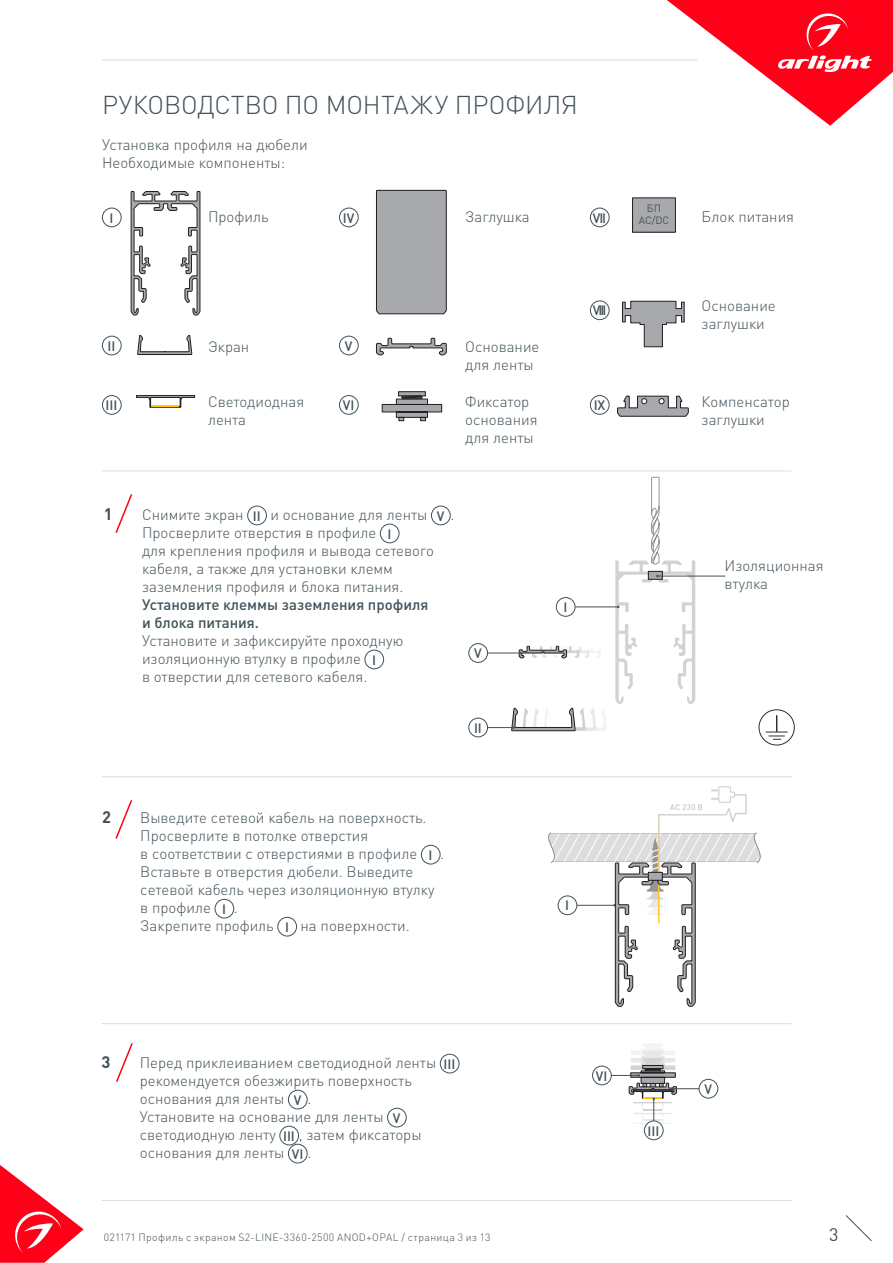
<style>
.page{position:relative;width:893px;height:1263px;background:#fff}
.page>*{position:absolute;margin:0;border:0;box-sizing:border-box;transform-origin:0 0}
.t1{font:300 25.5px "DIN Pro";letter-spacing:-.005em;color:#425159}
.t2{font:18px "DIN Pro";color:#425159}
.t3{font:700 16.5px "DIN Pro";color:#425159}
.t4{font:300 15px/18px "DIN Pro";color:#425159}
.t5{font:500 13.5px "DIN Pro";color:#425159}
.t6{font:300 10.5px "DIN Pro";letter-spacing:.035em;color:#425159}
.t7{font:10.5px "DIN Pro";color:#425159}
.s1{font-weight:500}
</style>
<div class="page">
<svg style="left:0;top:1165px;width:84px;height:98px"></svg>
<svg style="left:845px;top:1215px;width:27px;height:26px"></svg>
<svg style="left:667px;top:0;width:226px;height:126px"></svg>
<hr style="left:102px;top:60px;width:595px;height:1px;background:#dcdddf">
<svg style="left:136px;top:395px;width:59px;height:13px"></svg>
<hr style="left:152px;top:405px;width:27px;height:2px;background:#ffc800">
<div style="left:102px;top:208px;width:19px;height:19px;border:1px solid #425159;border-radius:50%"></div>
<div style="left:339px;top:208px;width:19px;height:19px;border:1px solid #425159;border-radius:50%"></div>
<div style="left:590px;top:208px;width:19px;height:19px;border:1px solid #425159;border-radius:50%"></div>
<div style="left:102px;top:336px;width:19px;height:19px;border:1px solid #425159;border-radius:50%"></div>
<div style="left:339px;top:336px;width:19px;height:19px;border:1px solid #425159;border-radius:50%"></div>
<div style="left:590px;top:395px;width:19px;height:19px;border:1px solid #425159;border-radius:50%"></div>
<div style="left:102px;top:395px;width:19px;height:19px;border:1px solid #425159;border-radius:50%"></div>
<div style="left:339px;top:395px;width:19px;height:19px;border:1px solid #425159;border-radius:50%"></div>
<div style="left:590px;top:301px;width:19px;height:19px;border:1px solid #425159;border-radius:50%"></div>
<div style="left:632px;top:198px;width:43px;height:34px;background:#a8a9ad"></div>
<div style="left:632px;top:198px;width:44px;height:34px;border:1px solid #231f20"></div>
<div style="left:376px;top:190px;width:71px;height:124px;background:#a8a9ad"></div>
<svg style="left:622px;top:301px;width:63px;height:46px"></svg>
<svg style="left:617px;top:396px;width:72px;height:21px"></svg>
<hr style="left:102px;top:471px;width:689px;height:1px;background:#dcdddf">
<hr style="left:102px;top:776px;width:689px;height:1px;background:#dcdddf">
<hr style="left:102px;top:1023px;width:689px;height:1px;background:#dcdddf">
<div style="left:247px;top:506px;width:20px;height:19px;border:1px solid #425159;border-radius:50%"></div>
<div style="left:431px;top:506px;width:19px;height:19px;border:1px solid #425159;border-radius:50%"></div>
<div style="left:380px;top:524px;width:19px;height:19px;border:1px solid #425159;border-radius:50%"></div>
<div style="left:365px;top:650px;width:19px;height:19px;border:1px solid #425159;border-radius:50%"></div>
<div style="left:421px;top:845px;width:19px;height:19px;border:1px solid #425159;border-radius:50%"></div>
<div style="left:215px;top:899px;width:19px;height:19px;border:1px solid #425159;border-radius:50%"></div>
<div style="left:278px;top:917px;width:19px;height:19px;border:1px solid #425159;border-radius:50%"></div>
<svg style="left:115px;top:494px;width:18px;height:39px"></svg>
<svg style="left:115px;top:800px;width:18px;height:39px"></svg>
<div style="left:469px;top:643px;width:19px;height:19px;border:1px solid #425159;border-radius:50%"></div>
<div style="left:469px;top:718px;width:19px;height:19px;border:1px solid #425159;border-radius:50%"></div>
<hr style="left:487px;top:653px;width:32px;height:1px;background:#425159">
<svg style="left:519px;top:646px;width:82px;height:12px"></svg>
<svg style="left:487px;top:707px;width:120px;height:25px"></svg>
<svg style="left:382px;top:391px;width:60px;height:30px"></svg>
<div style="left:759px;top:709px;width:36px;height:36px;border:1px solid #312f30;border-radius:50%"></div>
<svg style="left:766px;top:715px;width:22px;height:25px"></svg>
<div style="left:440px;top:1054px;width:19px;height:19px;border:1px solid #425159;border-radius:50%"></div>
<div style="left:288px;top:1090px;width:19px;height:19px;border:1px solid #425159;border-radius:50%"></div>
<div style="left:387px;top:1108px;width:19px;height:19px;border:1px solid #425159;border-radius:50%"></div>
<div style="left:280px;top:1126px;width:19px;height:19px;border:1px solid #425159;border-radius:50%"></div>
<div style="left:288px;top:1144px;width:19px;height:19px;border:1px solid #425159;border-radius:50%"></div>
<svg style="left:116px;top:1043px;width:17px;height:39px"></svg>
<div style="left:644px;top:1121px;width:19px;height:19px;border:1px solid #425159;border-radius:50%"></div>
<div style="left:592px;top:1066px;width:19px;height:19px;border:1px solid #425159;border-radius:50%"></div>
<hr style="left:102px;top:1200px;width:689px;height:1px;background:#dcdddf">
<svg style="left:137px;top:334px;width:55px;height:21px"></svg>
<svg style="left:376px;top:338px;width:71px;height:17px"></svg>
<svg style="left:131px;top:191px;width:69px;height:124px"></svg>
<svg style="left:548px;top:786px;width:213px;height:221px"></svg>
<div style="left:556px;top:597px;width:19px;height:19px;border:1px solid #425159;border-radius:50%"></div>
<hr style="left:575px;top:607px;width:42px;height:1px;background:#425159">
<div style="left:648px;top:872px;width:14px;height:8px;background:#a8a9ad"></div>
<div style="left:648px;top:872px;width:14px;height:8px;border:1px solid #231f20"></div>
<hr style="left:658px;top:576px;width:67px;height:1px;background:#425159">
<svg style="left:615px;top:476px;width:80px;height:228px"></svg>
<div style="left:699px;top:1079px;width:19px;height:19px;border:1px solid #425159;border-radius:50%"></div>
<svg style="left:611px;top:1044px;width:88px;height:87px"></svg>
<p class="t1" style="left:102px;top:87px;width:477px">РУКОВОДСТВО ПО МОНТАЖУ ПРОФИЛЯ</p>
<p class="t4" style="left:102px;top:134px;width:207px">Установка профиля на дюбели</p>
<p class="t4" style="left:102px;top:152px;width:185px">Необходимые компоненты:</p>
<p class="t7" style="left:647px;top:201px;width:16px">БП</p>
<p class="t7" style="left:639px;top:213px;width:32px">AC/DC</p>
<p class="t4" style="left:465px;top:206px;width:66px">Заглушка</p>
<p class="t4" style="left:702px;top:206px;width:94px">Блок питания</p>
<p class="t4" style="left:208px;top:206px;width:62px">Профиль</p>
<p class="t5" style="left:110px;top:209px;width:5px">I</p>
<p class="t5" style="left:343px;top:209px;width:13px">IV</p>
<p class="t5" style="left:593px;top:209px;width:15px">VII</p>
<p class="t4" style="left:208px;top:337px;width:43px">Экран</p>
<p class="t5" style="left:108px;top:337px;width:9px">II</p>
<p class="t5" style="left:345px;top:337px;width:9px">V</p>
<p class="t4" style="left:465px;top:337px;width:76px">Основание для ленты</p>
<p class="t5" style="left:593px;top:301px;width:15px">VIII</p>
<p class="t4" style="left:465px;top:392px;width:74px">Фиксатор основания для ленты</p>
<p class="t4" style="left:208px;top:392px;width:98px">Cветодиодная</p>
<p class="t4" style="left:208px;top:410px;width:40px">лента</p>
<p class="t5" style="left:106px;top:396px;width:13px">III</p>
<p class="t5" style="left:343px;top:396px;width:13px">VI</p>
<p class="t5" style="left:594px;top:396px;width:13px">IX</p>
<p class="t3" style="left:104px;top:503px;width:10px">1</p>
<p class="t4" style="left:142px;top:505px;width:103px">Снимите экран</p>
<p class="t5" style="left:253px;top:506px;width:9px">II</p>
<p class="t4" style="left:270px;top:505px;width:159px">и основание для ленты</p>
<p class="t5" style="left:437px;top:506px;width:9px">V</p>
<p class="t4" style="left:450px;top:505px;width:5px">.</p>
<p class="t4" style="left:142px;top:523px;width:236px">Просверлите отверстия в профиле</p>
<p class="t5" style="left:387px;top:524px;width:5px">I</p>
<p class="t4" style="left:142px;top:541px;width:293px">для крепления профиля и вывода сетевого кабеля, а также для установки клемм заземления профиля и блока питания.<br><span class="s1">Установите клеммы заземления профиля и блока питания.<br></span>Установите и зафиксируйте проходную изоляционную втулку в профиле</p>
<p class="t5" style="left:372px;top:650px;width:5px">I</p>
<p class="t4" style="left:142px;top:667px;width:227px">в отверстии для сетевого кабеля.</p>
<p class="t5" style="left:474px;top:644px;width:9px">V</p>
<p class="t5" style="left:474px;top:719px;width:9px">II</p>
<p class="t3" style="left:102px;top:806px;width:10px">2</p>
<p class="t4" style="left:140px;top:808px;width:288px">Выведите сетевой кабель на поверхность.<br>Просверлите в потолке отверстия<br>в соответствии с отверстиями в профиле</p>
<p class="t5" style="left:429px;top:846px;width:5px">I</p>
<p class="t4" style="left:440px;top:844px;width:5px">.</p>
<p class="t4" style="left:140px;top:862px;width:296px">Вставьте в отверстия дюбели. Выведите сетевой кабель через изоляционную втулку в профиле</p>
<p class="t5" style="left:222px;top:900px;width:5px">I</p>
<p class="t4" style="left:140px;top:898px;width:135px;text-indent:94px">.<br>Закрепите профиль</p>
<p class="t5" style="left:285px;top:918px;width:5px">I</p>
<p class="t4" style="left:301px;top:916px;width:111px">на поверхности.</p>
<p class="t5" style="left:563px;top:598px;width:5px">I</p>
<p class="t5" style="left:565px;top:896px;width:5px">I</p>
<p class="t4" style="left:702px;top:296px;width:76px">Основание заглушки</p>
<p class="t4" style="left:702px;top:392px;width:90px">Компенсатор заглушки</p>
<p class="t4" style="left:725px;top:556px;width:101px">Изоляционная втулка</p>
<p class="t3" style="left:102px;top:1051px;width:10px">3</p>
<p class="t4" style="left:140px;top:1053px;width:298px">Перед приклеиванием светодиодной ленты</p>
<p class="t5" style="left:444px;top:1055px;width:13px">III</p>
<p class="t4" style="left:140px;top:1071px;width:273px">рекомендуется обезжирить поверхность основания для ленты</p>
<p class="t5" style="left:294px;top:1091px;width:9px">V</p>
<p class="t4" style="left:140px;top:1089px;width:245px;text-indent:168px">.<br>Установите на основание для ленты</p>
<p class="t5" style="left:393px;top:1109px;width:9px">V</p>
<p class="t4" style="left:140px;top:1125px;width:138px">светодиодную ленту</p>
<p class="t5" style="left:283px;top:1127px;width:13px">III</p>
<p class="t4" style="left:299px;top:1125px;width:124px">, затем фиксаторы</p>
<p class="t4" style="left:140px;top:1143px;width:146px">основания для ленты</p>
<p class="t5" style="left:292px;top:1145px;width:13px">VI</p>
<p class="t4" style="left:307px;top:1143px;width:5px">.</p>
<p class="t5" style="left:596px;top:1066px;width:13px">VI</p>
<p class="t5" style="left:648px;top:1121px;width:13px">III</p>
<p class="t5" style="left:704px;top:1080px;width:9px">V</p>
<p class="t6" style="left:104px;top:1230px;width:388px">021171 Профиль с экраном S2-LINE-3360-2500 ANOD+OPAL / страница 3 из 13</p>
<p class="t2" style="left:829px;top:1222px;width:11px">3</p>
</div>
